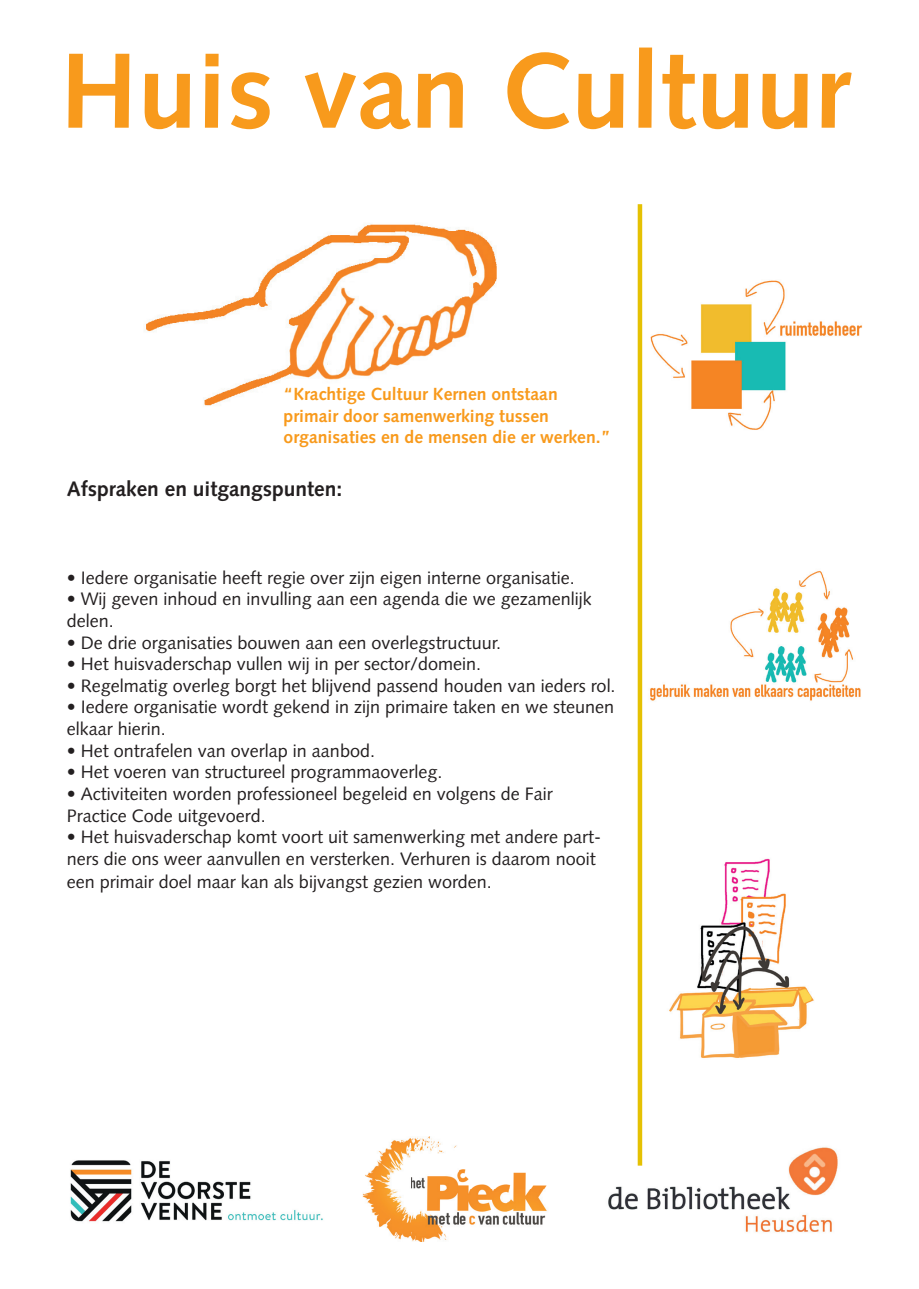
<style>
.page{position:relative;width:919px;height:1289px;background:#fff}
.page>*{position:absolute;margin:0;border:0;box-sizing:border-box;transform-origin:0 0}
.t1{font:700 106.8px "Syntax LT Std";color:#f89a1c}
.t2{font:700 21px "Syntax LT Std";color:#231f20}
.t3{font:18px/21.6px "Syntax LT Std";color:#231f20}
.t4{font:700 17.55px/21px "Syntax LT Std";color:#f89a1c}
.s1{font-style:italic}
</style>
<div class="page">
<img style="left:70px;top:1160px;width:253px;height:62px">
<img style="left:363px;top:1136px;width:184px;height:105px">
<img style="left:608px;top:1136px;width:230px;height:96px">
<div style="left:637px;top:204px;width:5px;height:961px;background:#e5c103"></div>
<img style="left:144px;top:224px;width:353px;height:182px">
<img style="left:650px;top:280px;width:213px;height:150px">
<img style="left:650px;top:570px;width:211px;height:131px">
<img style="left:669px;top:858px;width:145px;height:200px">
<h1 class="t1" style="left:60px;top:30px;width:791px">Huis van Cultuur</h1>
<p class="t4" style="left:283px;top:384px;width:328px">“Krachtige Cultuur Kernen ontstaan primair door samenwerking tussen organisaties en de mensen die er werken.”</p>
<p class="t2" style="left:67px;top:477px;width:277px">Afspraken en uitgangspunten:</p>
<p class="t3" style="left:67px;top:567px;width:509px"><span class="s1">•</span> Iedere organisatie heeft regie over zijn eigen interne organisatie.</p>
<p class="t3" style="left:67px;top:588px;width:526px"><span class="s1">•</span> Wij geven inhoud en invulling aan een agenda die we gezamenlijk delen.</p>
<p class="t3" style="left:67px;top:631px;width:436px"><span class="s1">•</span> De drie organisaties bouwen aan een overlegstructuur.</p>
<p class="t3" style="left:67px;top:653px;width:416px"><span class="s1">•</span> Het huisvaderschap vullen wij in per sector/domein.</p>
<p class="t3" style="left:67px;top:675px;width:550px"><span class="s1">•</span> Regelmatig overleg borgt het blijvend passend houden van ieders rol.</p>
<p class="t3" style="left:67px;top:696px;width:549px"><span class="s1">•</span> Iedere organisatie wordt gekend in zijn primaire taken en we steunen elkaar hierin.</p>
<p class="t3" style="left:67px;top:739px;width:310px"><span class="s1">•</span> Het ontrafelen van overlap in aanbod.</p>
<p class="t3" style="left:67px;top:761px;width:377px"><span class="s1">•</span> Het voeren van structureel programmaoverleg.</p>
<p class="t3" style="left:67px;top:783px;width:487px"><span class="s1">•</span> Activiteiten worden professioneel begeleid en volgens de Fair<br>Practice Code uitgevoerd.</p>
<p class="t3" style="left:67px;top:826px;width:535px"><span class="s1">•</span> Het huisvaderschap komt voort uit samenwerking met andere part&shy;ners die ons weer aanvullen en versterken. Verhuren is daarom nooit</p>
<p class="t3" style="left:67px;top:871px;width:426px">een primair doel maar kan als bijvangst gezien worden.</p>
</div>
